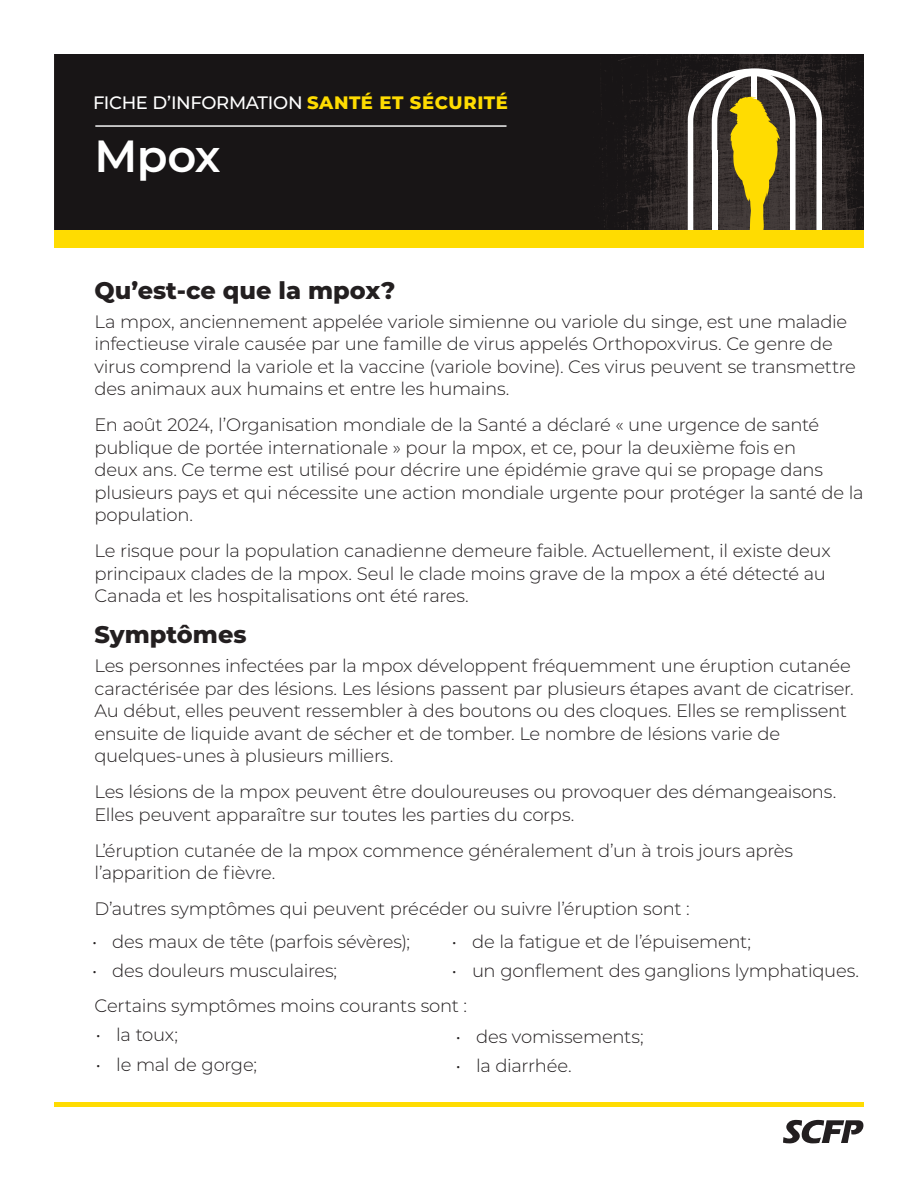
<style>
.page{position:relative;width:918px;height:1188px;background:#fff}
.page>*{position:absolute;margin:0;border:0;box-sizing:border-box;transform-origin:0 0}
.body{font:600 45px "Montserrat";color:#fff}
.t1{font:800 24px "Montserrat";color:#231f20}
.text{font:300 18px/22.5px "Montserrat";letter-spacing:-.015em;color:#231f20}
.body-2{font:500 18px "Montserrat";letter-spacing:-.02em;color:#fff}
.s1{font-weight:800;color:#ffdc01}
</style>
<div class="page">
<img style="left:56px;top:54px;width:808px;height:176px">
<svg style="left:688px;top:68px;width:134px;height:162px"></svg>
<div style="left:54px;top:230px;width:810px;height:17px;background:#ffdc01"></div>
<div style="left:54px;top:1102px;width:810px;height:5px;background:#ffdc01"></div>
<hr style="left:95px;top:125px;width:412px;height:2px;background:#fff">
<svg style="left:783px;top:1120px;width:81px;height:23px"></svg>
<p class="body-2" style="left:93px;top:90px;width:416px">FICHE D’INFORMATION <span class="s1">SANTÉ ET SÉCURITÉ</span></p>
<p class="body" style="left:94px;top:125px;width:128px">Mpox</p>
<p class="t1" style="left:94px;top:272px;width:302px">Qu’est-ce que la mpox?</p>
<p class="text" style="left:94px;top:310px;width:763px">La mpox, anciennement appelée variole simienne ou variole du singe, est une maladie infectieuse virale causée par une famille de virus appelés Orthopoxvirus. Ce genre de virus comprend la variole et la vaccine (variole bovine). Ces virus peuvent se transmettre des animaux aux humains et entre les humains.</p>
<p class="text" style="left:94px;top:413px;width:771px">En août 2024, l’Organisation mondiale de la Santé a déclaré « une urgence de santé publique de portée internationale » pour la mpox, et ce, pour la deuxième fois en<br>deux ans. Ce terme est utilisé pour décrire une épidémie grave qui se propage dans plusieurs pays et qui nécessite une action mondiale urgente pour protéger la santé de la population.</p>
<p class="text" style="left:94px;top:539px;width:738px">Le risque pour la population canadienne demeure faible. Actuellement, il existe deux principaux clades de la mpox. Seul le clade moins grave de la mpox a été détecté au<br>Canada et les hospitalisations ont été rares.</p>
<p class="t1" style="left:94px;top:617px;width:154px">Symptômes</p>
<p class="text" style="left:94px;top:654px;width:761px">Les personnes infectées par la mpox développent fréquemment une éruption cutanée caractérisée par des lésions. Les lésions passent par plusieurs étapes avant de cicatriser.<br>Au début, elles peuvent ressembler à des boutons ou des cloques. Elles se remplissent ensuite de liquide avant de sécher et de tomber. Le nombre de lésions varie de quelques-unes à plusieurs milliers.</p>
<p class="text" style="left:94px;top:780px;width:743px">Les lésions de la mpox peuvent être douloureuses ou provoquer des démangeaisons.<br>Elles peuvent apparaître sur toutes les parties du corps.</p>
<p class="text" style="left:94px;top:838px;width:700px">L’éruption cutanée de la mpox commence généralement d’un à trois jours après l’apparition de fièvre.</p>
<p class="text" style="left:94px;top:897px;width:597px">D’autres symptômes qui peuvent précéder ou suivre l’éruption sont :</p>
<p class="text" style="left:92px;top:930px;width:320px">• des maux de tête (parfois sévères);</p>
<p class="text" style="left:92px;top:959px;width:247px">• des douleurs musculaires;</p>
<p class="text" style="left:452px;top:930px;width:301px">• de la fatigue et de l’épuisement;</p>
<p class="text" style="left:452px;top:959px;width:409px">• un gonflement des ganglions lymphatiques.</p>
<p class="text" style="left:94px;top:994px;width:374px">Certains symptômes moins courants sont :</p>
<p class="text" style="left:96px;top:1023px;width:84px">• la toux;</p>
<p class="text" style="left:96px;top:1052px;width:163px">• le mal de gorge;</p>
<p class="text" style="left:456px;top:1025px;width:189px">• des vomissements;</p>
<p class="text" style="left:456px;top:1054px;width:117px">• la diarrhée.</p>
</div>
